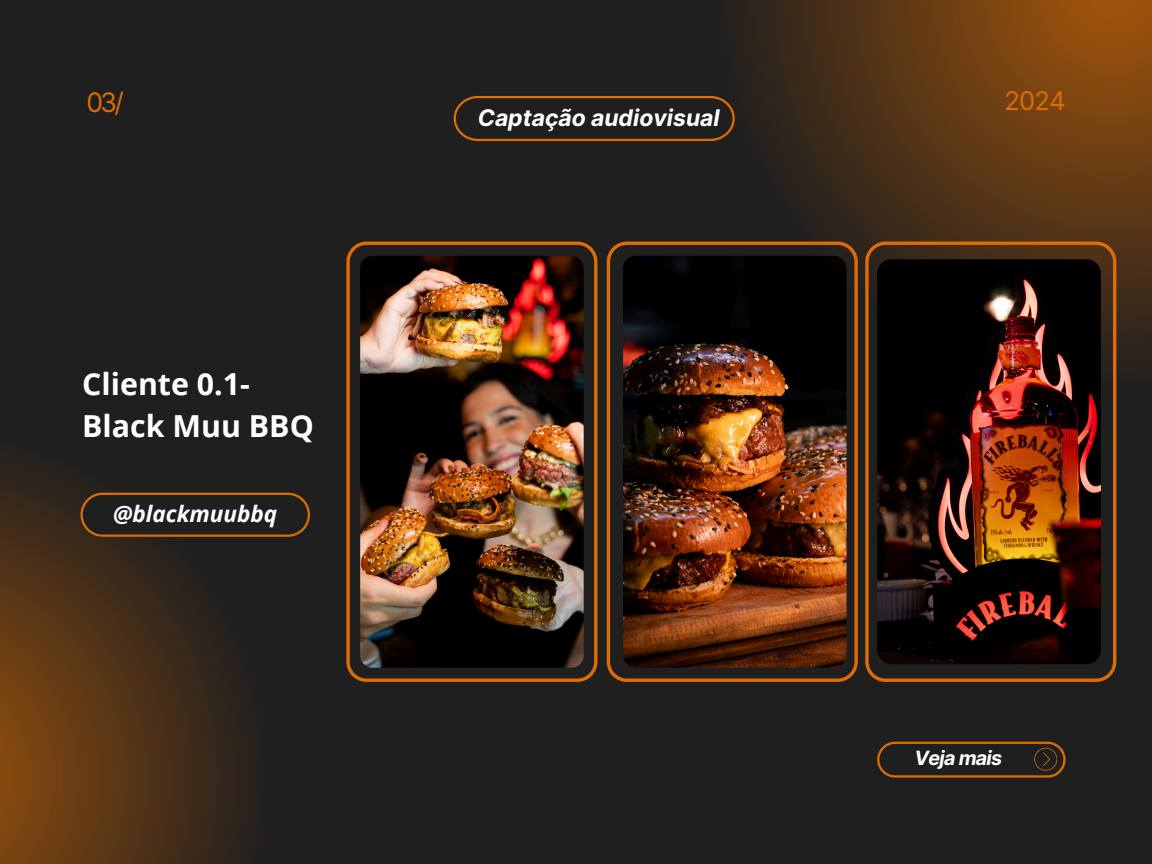
<style>
.page{position:relative;width:1152px;height:864px;background:#201f1f}
.page>*{position:absolute;margin:0;border:0;box-sizing:border-box;transform-origin:0 0}
.t1{font:700 30.3px/41.8px "Open Sans";color:#fff}
.t2{font:26.85px "Inter";color:#de6d03}
.t3{font:25.8px "Inter";color:#de6d03}
.t4{font:italic 700 22.95px "Inter";color:#fff}
.t5{font:italic 700 22.5px "Open Sans";color:#fff}
.t6{font:italic 700 19.65px "Inter";letter-spacing:-.035em;color:#fff}
</style>
<div class="page">
<svg style="left:607px;top:242px;width:251px;height:439px"></svg>
<img style="left:623px;top:256px;width:224px;height:411px;border-radius:12px">
<svg style="left:454px;top:96px;width:219px;height:45px"></svg>
<img style="left:346px;top:242px;width:251px;height:439px">
<svg style="left:673px;top:0;width:479px;height:430px"></svg>
<svg style="left:0;top:461px;width:291px;height:403px"></svg>
<svg style="left:81px;top:493px;width:229px;height:44px"></svg>
<svg style="left:877px;top:742px;width:189px;height:36px"></svg>
<svg style="left:865px;top:242px;width:251px;height:439px"></svg>
<img style="left:877px;top:259px;width:224px;height:405px;border-radius:15px">
<p class="t2" style="left:86px;top:86px;width:39px">03/</p>
<h4 class="t3" style="left:1005px;top:85px;width:63px">2024</h4>
<p class="t4" style="left:478px;top:104px;width:243px">Captação audiovisual</p>
<h2 class="t1" style="left:82px;top:362px;width:233px">Cliente 0.1-<br>Black Muu BBQ</h2>
<h4 class="t5" style="left:113px;top:498px;width:166px">@blackmuubbq</h4>
<p class="t6" style="left:914px;top:746px;width:89px">Veja mais</p>
</div>
